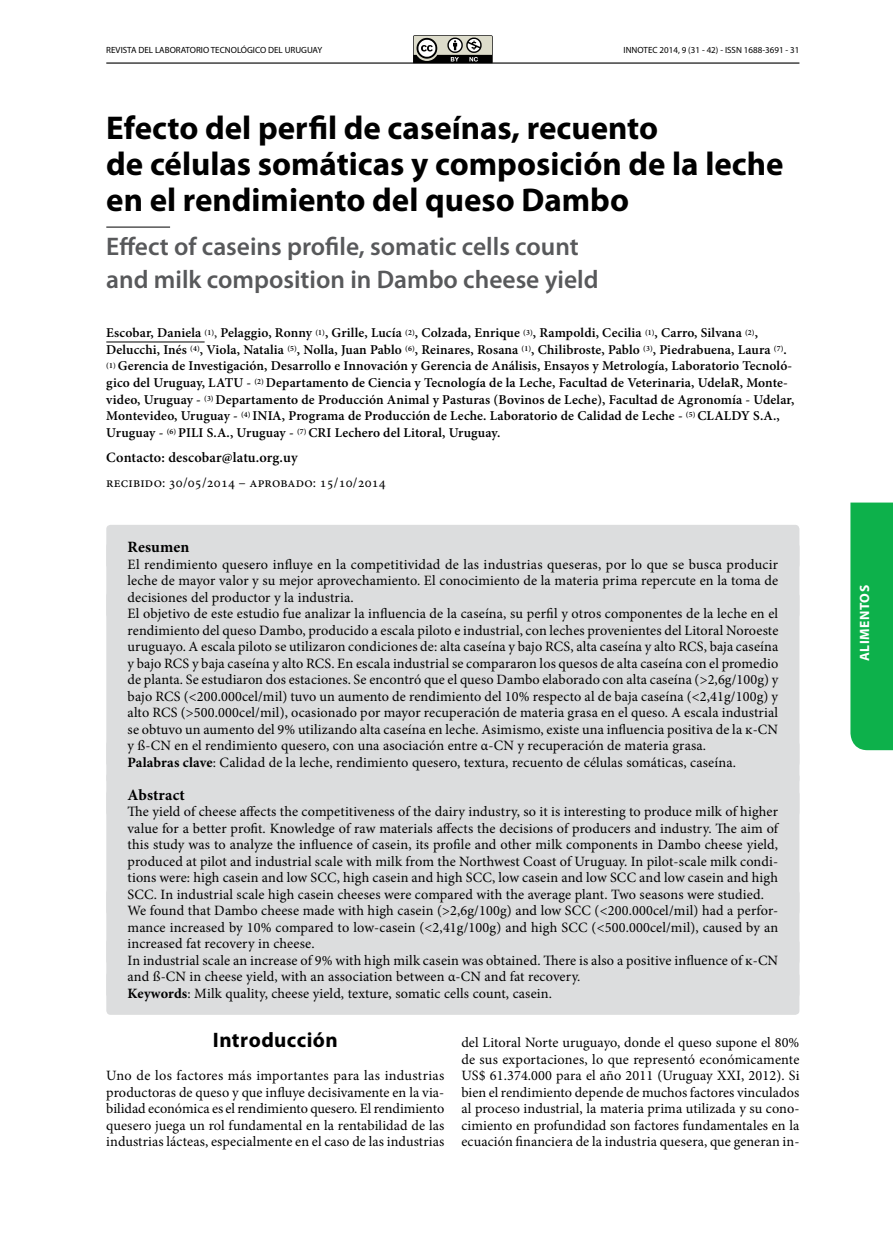
<style>
.page{position:relative;width:893px;height:1255px;background:#fff}
.page>*{position:absolute;margin:0;border:0;box-sizing:border-box;transform-origin:0 0}
.t1{font:700 33px/36px "Myriad Pro";color:#000}
.t2{font:600 25.5px/33px "Myriad Pro";color:#58595b}
.t3{font:700 21px "Myriad Pro";letter-spacing:.02em;color:#000}
.t4{font:700 15.75px "Minion Pro";letter-spacing:.01em;color:#000}
.t5{font:14.25px/16.5px "Minion Pro";letter-spacing:.01em;color:#000}
.t6{font:600 14.25px "Minion Pro";letter-spacing:.01em;color:#000}
.t7{font:600 13.5px/16.5px "Minion Pro";letter-spacing:.01em;color:#000}
.t8{font:700 13.5px "Myriad Pro";letter-spacing:.04em;color:#fff}
.t9{font:9px "Myriad Pro";color:#000}
.s1{font-weight:400}
.s2{font-weight:700}
</style>
<div class="page">
<hr style="left:106px;top:62px;width:693px;height:2px;background:#000">
<svg style="left:413px;top:35px;width:80px;height:28px"></svg>
<div style="left:850px;top:502px;width:43px;height:248px;background:#0db14b"></div>
<hr style="left:106px;top:227px;width:64px;height:1px;background:#000">
<hr style="left:106px;top:342px;width:99px;height:1px;background:#000">
<div style="left:106px;top:525px;width:693px;height:44px;background:#dcddde;border-radius:4px"></div>
<div style="left:106px;top:542px;width:693px;height:76px;background:#dcddde;border-radius:4px"></div>
<div style="left:106px;top:592px;width:693px;height:175px;background:#dcddde;border-radius:4px"></div>
<div style="left:106px;top:740px;width:693px;height:43px;background:#dcddde;border-radius:4px"></div>
<div style="left:106px;top:772px;width:693px;height:44px;background:#dcddde;border-radius:4px"></div>
<div style="left:106px;top:790px;width:693px;height:125px;background:#dcddde;border-radius:4px"></div>
<div style="left:106px;top:889px;width:693px;height:76px;background:#dcddde;border-radius:4px"></div>
<div style="left:106px;top:938px;width:693px;height:60px;background:#dcddde;border-radius:4px"></div>
<div style="left:106px;top:971px;width:693px;height:43px;background:#dcddde;border-radius:4px"></div>
<p class="t9" style="left:106px;top:44px;width:217px">REVISTA DEL LABORATORIO TECNOLÓGICO DEL URUGUAY</p>
<p class="t9" style="left:624px;top:44px;width:177px">INNOTEC 2014, 9 (31 - 42) - ISSN 1688-3691 - 31</p>
<h1 class="t1" style="left:106px;top:109px;width:679px">Efecto del perfil de caseínas, recuento<br>de células somáticas y composición de la leche en el rendimiento del queso Dambo</h1>
<h2 class="t2" style="left:106px;top:229px;width:494px">Effect of caseins profile, somatic cells count and milk composition in Dambo cheese yield</h2>
<p class="t7" style="left:106px;top:325px;width:690px">Escobar, Daniela <sup>(1)</sup><span class="s1">,</span> Pelaggio, Ronny <sup>(1)</sup>, Grille, Lucía <sup>(2)</sup>, Colzada, Enrique <sup>(3)</sup>, Rampoldi, Cecilia <sup>(1)</sup>, Carro, Silvana <sup>(2)</sup>, Delucchi, Inés <sup>(4)</sup>, Viola, Natalia <sup>(5)</sup>, Nolla, Juan Pablo <sup>(6)</sup>, Reinares, Rosana <sup>(1)</sup>, Chilibroste, Pablo <sup>(3)</sup>, Piedrabuena, Laura <sup>(7)</sup>. <sup>(1)</sup> Gerencia de Investigación, Desarrollo e Innovación y Gerencia de Análisis, Ensayos y Metrología, Laboratorio Tecnoló&shy;gico del Uruguay, LATU - <sup>(2)</sup> Departamento de Ciencia y Tecnología de la Leche, Facultad de Veterinaria, UdelaR, Monte&shy;video, Uruguay - <sup>(3)</sup> Departamento de Producción Animal y Pasturas (Bovinos de Leche), Facultad de Agronomía - Udelar, Montevideo, Uruguay - <sup>(4)</sup> INIA, Programa de Producción de Leche. Laboratorio de Calidad de Leche - <sup>(5)</sup> CLALDY S.A., Uruguay - <sup>(6)</sup> PILI S.A., Uruguay - <sup>(7)</sup> CRI Lechero del Litoral, Uruguay.</p>
<p class="t6" style="left:106px;top:447px;width:193px">Contacto: descobar@latu.org.uy</p>
<p class="t5" style="left:106px;top:474px;width:281px">recibido: 30/05/2014 – aprobado: 15/10/2014</p>
<p class="t4" style="left:128px;top:536px;width:63px">Resumen</p>
<p class="t5" style="left:128px;top:556px;width:652px">El rendimiento quesero influye en la competitividad de las industrias queseras, por lo que se busca producir leche de mayor valor y su mejor aprovechamiento. El conocimiento de la materia prima repercute en la toma de decisiones del productor y la industria.<br>El objetivo de este estudio fue analizar la influencia de la caseína, su perfil y otros componentes de la leche en el rendimiento del queso Dambo, producido a escala piloto e industrial, con leches provenientes del Litoral Noroeste uruguayo. A escala piloto se utilizaron condiciones de: alta caseína y bajo RCS, alta caseína y alto RCS, baja caseína y bajo RCS y baja caseína y alto RCS. En escala industrial se compararon los quesos de alta caseína con el promedio de planta. Se estudiaron dos estaciones. Se encontró que el queso Dambo elaborado con alta caseína (&gt;2,6g/100g) y bajo RCS (&lt;200.000cel/mil) tuvo un aumento de rendimiento del 10% respecto al de baja caseína (&lt;2,41g/100g) y alto RCS (&gt;500.000cel/mil), ocasionado por mayor recuperación de materia grasa en el queso. A escala industrial se obtuvo un aumento del 9% utilizando alta caseína en leche. Asimismo, existe una influencia positiva de la ĸ-CN y ß-CN en el rendimiento quesero, con una asociación entre α-CN y recuperación de materia grasa.<br><span class="s2">Palabras clave</span>: Calidad de la leche, rendimiento quesero, textura, recuento de células somáticas, caseína.</p>
<p class="t4" style="left:128px;top:783px;width:59px">Abstract</p>
<p class="t5" style="left:128px;top:803px;width:652px">The yield of cheese affects the competitiveness of the dairy industry, so it is interesting to produce milk of higher value for a better profit. Knowledge of raw materials affects the decisions of producers and industry. The aim of this study was to analyze the influence of casein, its profile and other milk components in Dambo cheese yield, produced at pilot and industrial scale with milk from the Northwest Coast of Uruguay. In pilot-scale milk condi&shy;tions were: high casein and low SCC, high casein and high SCC, low casein and low SCC and low casein and high SCC. In industrial scale high casein cheeses were compared with the average plant. Two seasons were studied.<br>We found that Dambo cheese made with high casein (&gt;2,6g/100g) and low SCC (&lt;200.000cel/mil) had a perfor&shy;mance increased by 10% compared to low-casein (&lt;2,41g/100g) and high SCC (&lt;500.000cel/mil), caused by an increased fat recovery in cheese.<br>In industrial scale an increase of 9% with high milk casein was obtained. There is also a positive influence of ĸ-CN and ß-CN in cheese yield, with an association between α-CN and fat recovery.<br><span class="s2">Keywords</span>: Milk quality, cheese yield, texture, somatic cells count, casein.</p>
<h3 class="t3" style="left:213px;top:1026px;width:126px">Introducción</h3>
<p class="t5" style="left:106px;top:1067px;width:340px;text-align:justify">Uno de los factores más importantes para las industrias productoras de queso y que influye decisivamente en la via&shy;bilidad económica es el rendimiento quesero. El rendimiento quesero juega un rol fundamental en la rentabilidad de las industrias lácteas, especialmente en el caso de las industrias</p>
<p class="t5" style="left:461px;top:1034px;width:340px;text-align:justify">del Litoral Norte uruguayo, donde el queso supone el 80% de sus exportaciones, lo que representó económicamente US$ 61.374.000 para el año 2011 (Uruguay XXI, 2012). Si bien el rendimiento depende de muchos factores vinculados al proceso industrial, la materia prima utilizada y su cono&shy;cimiento en profundidad son factores fundamentales en la ecuación financiera de la industria quesera, que generan in-</p>
<p class="t8" style="left:856px;top:661px;width:77px;rotate:-90deg">alimentos</p>
</div>
